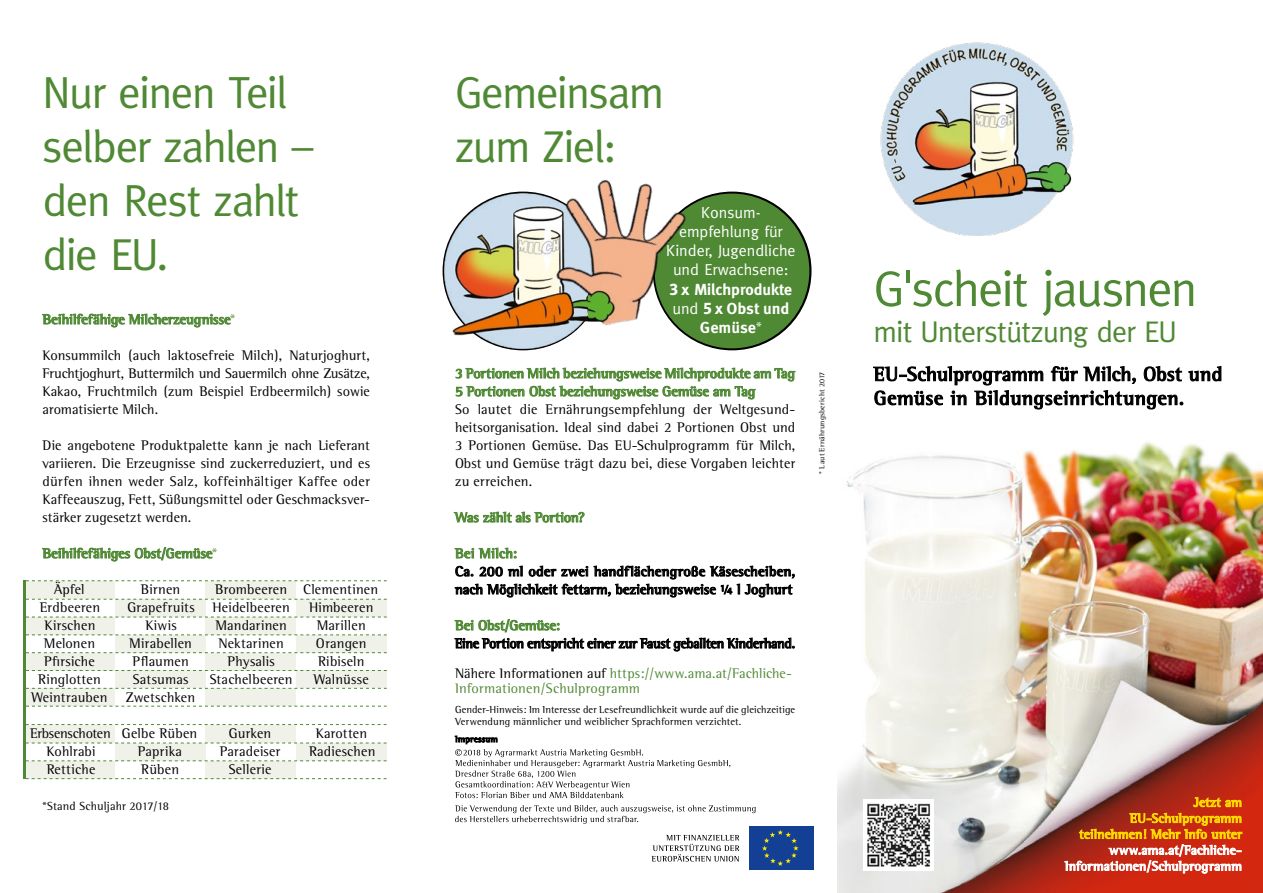
<style>
.page{position:relative;width:1263px;height:893px;background:#fff}
.page>*{position:absolute;margin:0;border:0;box-sizing:border-box;transform-origin:0 0}
.t1{font:50.25px "Meta";letter-spacing:-.035em;color:#4f8934}
.t2{font:45px/54px "Meta";letter-spacing:-.035em;color:#4f8934}
.t3{font:30px "Meta";letter-spacing:-.035em;color:#4f8934}
.t4{font:16.05px/19.2px "Meta";color:#fff;text-align:center}
.t5{font:700 16.05px/19.2px "Meta Pro";letter-spacing:-.005em;color:#fff;text-align:center}
.t6{font:14.25px/18px "Rotis Semi Serif";letter-spacing:.015em;color:#000;text-align:justify}
.t7{font:700 14.25px/18px "Rotis Semi Serif";letter-spacing:-.015em;color:#4f8934}
.t8{font:700 14.25px/30px "Rotis Semi Serif";letter-spacing:-.025em;color:#000}
.t9{font:700 14.25px/18px "Rotis Semi Serif";letter-spacing:-.005em;color:#000}
.t10{font:14.25px "Rotis Semi Serif";letter-spacing:.01em;color:#4f8934}
.t11{font:14.25px "Rotis Semi Serif";letter-spacing:-.01em;color:#000}
.t12{font:700 14.25px "Rotis Semi Serif";letter-spacing:.015em;color:#4f8934}
.t13{font:12px "Rotis Semi Serif";letter-spacing:.015em;color:#000}
.t14{font:10.5px/12px "Rotis Semi Serif";letter-spacing:.01em;color:#000}
.t15{font:7.8px "Rotis Semi Serif";letter-spacing:.025em;color:#000}
.s1{font-weight:400}
.s2{font-family:"Meta Headline Pro";font-weight:700}
.s3{font-weight:700}
.s4{font-family:"Meta";font-weight:400}
.s5{font-family:"Meta Headline Pro"}
.s6{font-family:"Meta"}
.s7{font-family:"Rotis Semi Serif";font-weight:400}
.s8{font-weight:400;color:#4f8934}
</style>
<div class="page">
<img style="left:847px;top:442px;width:416px;height:140px">
<svg style="left:42px;top:314px;width:189px;height:13px"></svg>
<svg style="left:42px;top:547px;width:170px;height:14px"></svg>
<svg style="left:456px;top:368px;width:339px;height:31px"></svg>
<svg style="left:454px;top:512px;width:130px;height:11px"></svg>
<svg style="left:455px;top:548px;width:61px;height:10px"></svg>
<svg style="left:455px;top:566px;width:340px;height:31px"></svg>
<svg style="left:455px;top:619px;width:104px;height:13px"></svg>
<svg style="left:455px;top:638px;width:339px;height:13px"></svg>
<img style="left:880px;top:42px;width:194px;height:194px">
<svg style="left:873px;top:366px;width:348px;height:43px"></svg>
<img style="left:810px;top:582px;width:453px;height:311px">
<div style="left:749px;top:827px;width:64px;height:43px;background:#134094"></div>
<svg style="left:762px;top:830px;width:36px;height:36px"></svg>
<svg style="left:651px;top:835px;width:88px;height:27px"></svg>
<img style="left:442px;top:196px;width:55px;height:150px">
<svg style="left:653px;top:192px;width:158px;height:158px"></svg>
<div style="left:654px;top:194px;width:155px;height:154px;background:#4f8934;border-radius:50%"></div>
<img style="left:497px;top:179px;width:229px;height:172px">
<img style="left:588px;top:284px;width:28px;height:49px">
<div style="left:26px;top:581px;width:89px;height:18px;background:#f0f2ea"></div>
<div style="left:206px;top:581px;width:90px;height:18px;background:#f0f2ea"></div>
<div style="left:26px;top:617px;width:89px;height:17px;background:#f0f2ea"></div>
<div style="left:206px;top:617px;width:90px;height:17px;background:#f0f2ea"></div>
<div style="left:26px;top:653px;width:89px;height:17px;background:#f0f2ea"></div>
<div style="left:206px;top:653px;width:90px;height:17px;background:#f0f2ea"></div>
<div style="left:26px;top:689px;width:89px;height:17px;background:#f0f2ea"></div>
<div style="left:206px;top:689px;width:90px;height:17px;background:#f0f2ea"></div>
<div style="left:115px;top:671px;width:91px;height:17px;background:#f0f2ea"></div>
<div style="left:296px;top:671px;width:91px;height:17px;background:#f0f2ea"></div>
<div style="left:115px;top:635px;width:91px;height:17px;background:#f0f2ea"></div>
<div style="left:296px;top:635px;width:91px;height:17px;background:#f0f2ea"></div>
<div style="left:115px;top:600px;width:91px;height:17px;background:#f0f2ea"></div>
<div style="left:296px;top:600px;width:91px;height:17px;background:#f0f2ea"></div>
<svg style="left:26px;top:599px;width:361px;height:1px"></svg>
<svg style="left:26px;top:617px;width:361px;height:1px"></svg>
<svg style="left:26px;top:634px;width:361px;height:1px"></svg>
<svg style="left:26px;top:652px;width:361px;height:1px"></svg>
<svg style="left:26px;top:670px;width:361px;height:1px"></svg>
<svg style="left:26px;top:688px;width:361px;height:1px"></svg>
<svg style="left:26px;top:706px;width:361px;height:1px"></svg>
<svg style="left:26px;top:580px;width:361px;height:1px"></svg>
<div style="left:26px;top:725px;width:89px;height:18px;background:#f0f2ea"></div>
<div style="left:205px;top:725px;width:91px;height:18px;background:#f0f2ea"></div>
<div style="left:26px;top:761px;width:89px;height:17px;background:#f0f2ea"></div>
<div style="left:205px;top:761px;width:91px;height:17px;background:#f0f2ea"></div>
<div style="left:115px;top:743px;width:90px;height:17px;background:#f0f2ea"></div>
<div style="left:296px;top:743px;width:90px;height:17px;background:#f0f2ea"></div>
<svg style="left:26px;top:724px;width:360px;height:1px"></svg>
<svg style="left:26px;top:743px;width:360px;height:1px"></svg>
<svg style="left:26px;top:760px;width:360px;height:1px"></svg>
<svg style="left:26px;top:778px;width:360px;height:1px"></svg>
<hr style="left:23px;top:580px;width:3px;height:199px;background:#4f8934">
<img style="left:863px;top:799px;width:70px;height:71px">
<svg style="left:455px;top:736px;width:275px;height:62px"></svg>
<svg style="left:455px;top:805px;width:301px;height:19px"></svg>
<svg style="left:1064px;top:813px;width:178px;height:60px;background:#cc6136"></svg>
<svg style="left:1193px;top:797px;width:48px;height:10px"></svg>
<h2 class="t2" style="left:43px;top:65px;width:273px">Nur einen Teil selber zahlen – den Rest zahlt die EU.</h2>
<p class="t7" style="left:43px;top:310px;width:194px">Beihilfefähige Milcherzeugnisse<span class="s1">*</span></p>
<p class="t6" style="left:43px;top:346px;width:329px">Konsummilch (auch laktosefreie Milch), Naturjoghurt, Fruchtjoghurt, Buttermilch und Sauermilch ohne Zusätze, Kakao, Fruchtmilch (zum Beispiel Erdbeermilch) sowie aromatisierte Milch.</p>
<p class="t6" style="left:43px;top:436px;width:329px">Die angebotene Produktpalette kann je nach Lieferant variieren. Die Erzeugnisse sind zuckerreduziert, und es dürfen ihnen weder Salz, koffeinhältiger Kaffee oder Kaffeeauszug, Fett, Süßungsmittel oder Geschmacksver&shy;stärker zugesetzt werden.</p>
<p class="t7" style="left:43px;top:544px;width:176px">Beihilfefähiges Obst/Gemüse<span class="s1">*</span></p>
<p class="t6" style="left:54px;top:580px;width:32px">Äpfel</p>
<p class="t6" style="left:141px;top:580px;width:41px">Birnen</p>
<p class="t6" style="left:215px;top:580px;width:73px">Brombeeren</p>
<p class="t6" style="left:40px;top:598px;width:62px">Erdbeeren</p>
<p class="t6" style="left:303px;top:580px;width:77px">Clementinen</p>
<p class="t6" style="left:317px;top:616px;width:51px">Marillen</p>
<p class="t6" style="left:127px;top:598px;width:164px">Grapefruits Heidelbeeren</p>
<p class="t6" style="left:309px;top:598px;width:66px">Himbeeren</p>
<p class="t6" style="left:45px;top:616px;width:52px">Kirschen</p>
<p class="t6" style="left:145px;top:616px;width:33px">Kiwis</p>
<p class="t6" style="left:215px;top:616px;width:73px">Mandarinen</p>
<p class="t6" style="left:44px;top:634px;width:53px">Melonen</p>
<p class="t6" style="left:129px;top:634px;width:64px">Mirabellen</p>
<p class="t6" style="left:218px;top:634px;width:67px">Nektarinen</p>
<p class="t6" style="left:316px;top:634px;width:52px">Orangen</p>
<p class="t6" style="left:44px;top:652px;width:52px">Pfirsiche</p>
<p class="t6" style="left:133px;top:652px;width:58px">Pflaumen</p>
<p class="t6" style="left:228px;top:652px;width:49px">Physalis</p>
<p class="t6" style="left:318px;top:652px;width:48px">Ribiseln</p>
<p class="t6" style="left:38px;top:670px;width:64px">Ringlotten</p>
<p class="t6" style="left:133px;top:670px;width:57px">Satsumas</p>
<p class="t6" style="left:210px;top:670px;width:84px">Stachelbeeren</p>
<p class="t6" style="left:314px;top:670px;width:56px">Walnüsse</p>
<p class="t6" style="left:31px;top:688px;width:78px">Weintrauben</p>
<p class="t6" style="left:126px;top:688px;width:71px">Zwetschken</p>
<p class="t11" style="left:30px;top:725px;width:169px">Erbsenschoten Gelbe Rüben</p>
<p class="t6" style="left:229px;top:724px;width:44px">Gurken</p>
<p class="t6" style="left:47px;top:742px;width:51px">Kohlrabi</p>
<p class="t6" style="left:138px;top:742px;width:46px">Paprika</p>
<p class="t6" style="left:220px;top:742px;width:62px">Paradeiser</p>
<p class="t6" style="left:309px;top:742px;width:68px">Radieschen</p>
<p class="t6" style="left:47px;top:760px;width:50px">Rettiche</p>
<p class="t6" style="left:141px;top:760px;width:39px">Rüben</p>
<p class="t6" style="left:229px;top:760px;width:44px">Sellerie</p>
<p class="t6" style="left:316px;top:724px;width:53px">Karotten</p>
<p class="t13" style="left:43px;top:799px;width:128px">*Stand Schuljahr 2017/18</p>
<h2 class="t2" style="left:455px;top:65px;width:211px">Gemeinsam zum Ziel:</h2>
<p class="t4" style="left:666px;top:202px;width:131px">Konsum&shy;empfehlung für<br>Kinder, Jugendliche und Erwachsene:<br><span class="s2">3</span> <span class="s3">x Milchprodukte</span></p>
<p class="t5" style="left:672px;top:298px;width:118px"><span class="s4">und</span> <span class="s5">5</span> <span class="s6">x</span> Obst und<br>Gemüse<span class="s7">*</span></p>
<p class="t7" style="left:455px;top:364px;width:342px">3 Portionen Milch beziehungsweise Milchprodukte am Tag<br>5 Portionen Obst beziehungsweise Gemüse am Tag</p>
<p class="t6" style="left:455px;top:400px;width:342px">So lautet die Ernährungsempfehlung der Weltgesund&shy;heitsorganisation. Ideal sind dabei 2 Portionen Obst und 3 Portionen Gemüse. Das EU-Schulprogramm für Milch, Obst und Gemüse trägt dazu bei, diese Vorgaben leichter zu erreichen.</p>
<p class="t7" style="left:455px;top:508px;width:131px">Was zählt als Portion?</p>
<p class="t12" style="left:455px;top:545px;width:64px">Bei Milch:</p>
<p class="t9" style="left:455px;top:562px;width:342px">Ca. 200 ml oder zwei handflächengroße Käsescheiben, nach Möglichkeit fettarm, beziehungsweise ¼ l Joghurt</p>
<p class="t7" style="left:455px;top:616px;width:107px">Bei Obst/Gemüse:</p>
<p class="t8" style="left:455px;top:628px;width:342px">Eine Portion entspricht einer zur Faust geballten Kinderhand.<br><span class="s1">Nähere Informationen auf</span> <span class="s8">https://www.ama.at/Fachliche-</span></p>
<p class="t10" style="left:455px;top:680px;width:187px">Informationen/Schulprogramm</p>
<p class="t14" style="left:455px;top:703px;width:342px">Gender-Hinweis: Im Interesse der Lesefreundlichkeit wurde auf die gleichzeitige<br>Verwendung männlicher und weiblicher Sprachformen verzichtet.</p>
<p class="t15" style="left:817px;top:474px;width:103px;rotate:-90deg">* Laut Ernährungsbericht 2017</p>
<h1 class="t1" style="left:873px;top:260px;width:325px">G'scheit jausnen</h1>
<h3 class="t3" style="left:873px;top:314px;width:305px">mit Unterstützung der EU</h3>
</div>
